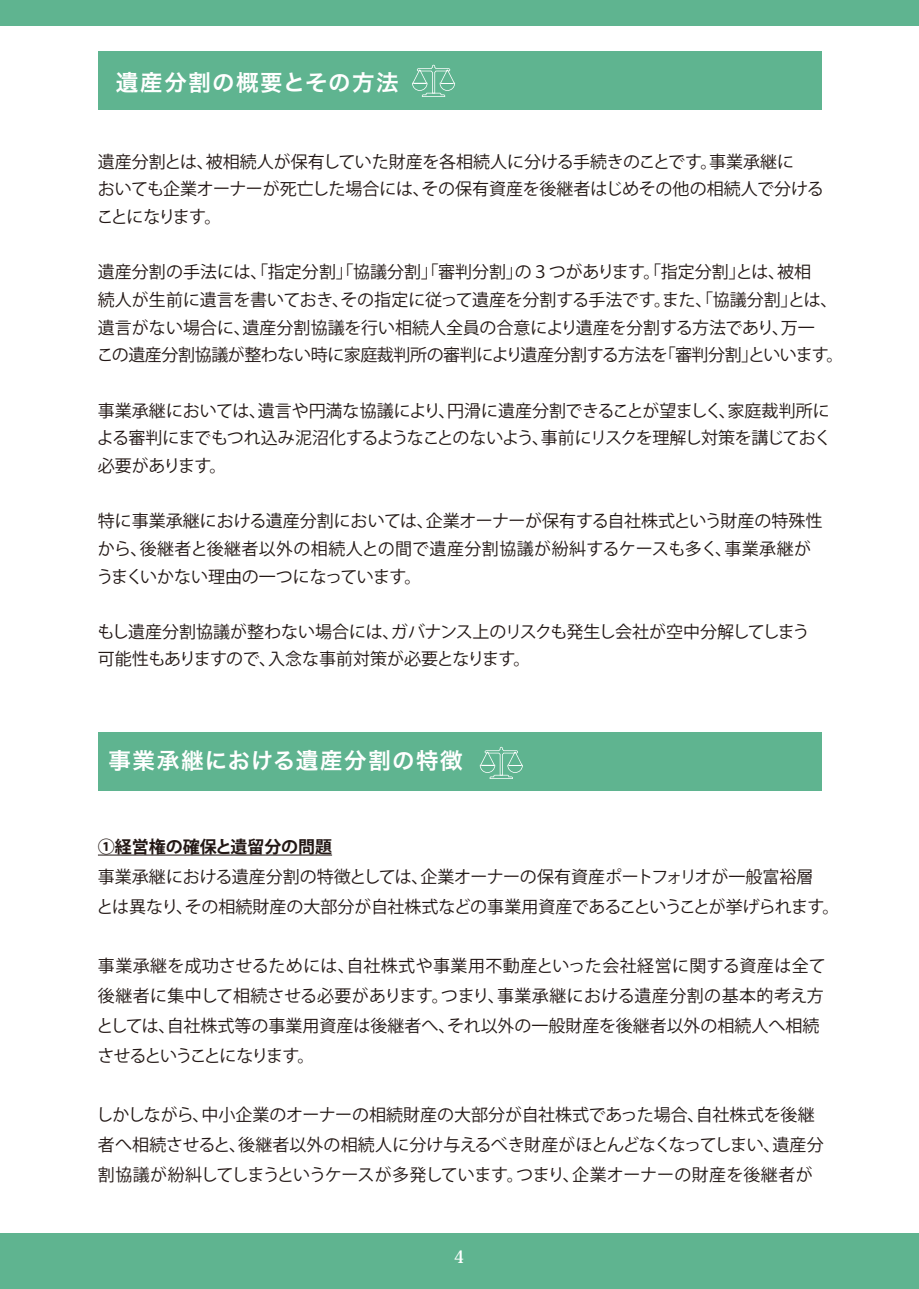
<style>
.page{position:relative;width:919px;height:1289px;background:#fff}
.page>*{position:absolute;margin:0;border:0;box-sizing:border-box;transform-origin:0 0}
.t1{font:22.5px "Hira Kaku Pro W6";letter-spacing:.055em;color:#fff}
.t2{font:16.95px/27.6px "Koz Go Pro";color:#221714}
.t3{font:16.95px/27.6px "Koz Go Pro";letter-spacing:-.02em;color:#221714}
.t4{font:700 16.95px "Koz Go Pro";color:#221714}
.t5{font:700 16.95px "Koz Min Pro";color:#fff}
</style>
<div class="page">
<div style="left:98px;top:732px;width:723px;height:58px;background:#5fb490"></div>
<svg style="left:479px;top:746px;width:44px;height:33px"></svg>
<div style="left:0;top:1233px;width:918px;height:55px;background:#5fb490"></div>
<div style="left:0;top:0;width:918px;height:26px;background:#5fb490"></div>
<hr style="left:98px;top:854px;width:234px;height:1px;background:#221714">
<div style="left:98px;top:51px;width:723px;height:59px;background:#5fb490"></div>
<svg style="left:412px;top:65px;width:43px;height:32px"></svg>
<h1 class="t1" style="left:116px;top:62px;width:284px">遺産分割の概要とその方法</h1>
<p class="t2" style="left:97px;top:148px;width:728px">遺産分割とは、被相続人が保有していた財産を各相続人に分ける手続きのことです。事業承継に<br>おいても企業オーナーが死亡した場合には、その保有資産を後継者はじめその他の相続人で分けることになります。</p>
<p class="t3" style="left:97px;top:259px;width:748px">遺産分割の手法には、「指定分割」「協議分割」「審判分割」の３つがあります。「指定分割」とは、被相<br>続人が生前に遺言を書いておき、その指定に従って遺産を分割する手法です。また、「協議分割」とは、遺言がない場合に、遺産分割協議を行い相続人全員の合意により遺産を分割する方法であり、万一<br>この遺産分割協議が整わない時に家庭裁判所の審判により遺産分割する方法を「審判分割」といいます。</p>
<p class="t2" style="left:97px;top:397px;width:736px;text-align:justify">事業承継においては、遺言や円満な協議により、円滑に遺産分割できることが望ましく、家庭裁判所による審判にまでもつれ込み泥沼化するようなことのないよう、事前にリスクを理解し対策を講じておく必要があります。</p>
<p class="t2" style="left:96px;top:507px;width:727px">特に事業承継における遺産分割においては、企業オーナーが保有する自社株式という財産の特殊性から、後継者と後継者以外の相続人との間で遺産分割協議が紛糾するケースも多く、事業承継がうまくいかない理由の一つになっています。</p>
<p class="t2" style="left:97px;top:618px;width:713px">もし遺産分割協議が整わない場合には、ガバナンス上のリスクも発生し会社が空中分解してしまう可能性もありますので、入念な事前対策が必要となります。</p>
<h1 class="t1" style="left:108px;top:740px;width:356px">事業承継における遺産分割の特徴</h1>
<p class="t4" style="left:98px;top:836px;width:236px">①経営権の確保と遺留分の問題</p>
<p class="t2" style="left:97px;top:862px;width:744px;line-height:29.7px">事業承継における遺産分割の特徴としては、企業オーナーの保有資産ポートフォリオが一般富裕層<br>とは異なり、その相続財産の大部分が自社株式などの事業用資産であるこということが挙げられます。</p>
<p class="t2" style="left:97px;top:951px;width:730px;line-height:29.7px">事業承継を成功させるためには、自社株式や事業用不動産といった会社経営に関する資産は全て後継者に集中して相続させる必要があります。つまり、事業承継における遺産分割の基本的考え方としては、自社株式等の事業用資産は後継者へ、それ以外の一般財産を後継者以外の相続人へ相続させるということになります。</p>
<p class="t2" style="left:96px;top:1100px;width:729px;line-height:29.7px">しかしながら、中小企業のオーナーの相続財産の大部分が自社株式であった場合、自社株式を後継者へ相続させると、後継者以外の相続人に分け与えるべき財産がほとんどなくなってしまい、遺産分割協議が紛糾してしまうというケースが多発しています。つまり、企業オーナーの財産を後継者が</p>
<p class="t5" style="left:454px;top:1244px;width:12px">4</p>
</div>
